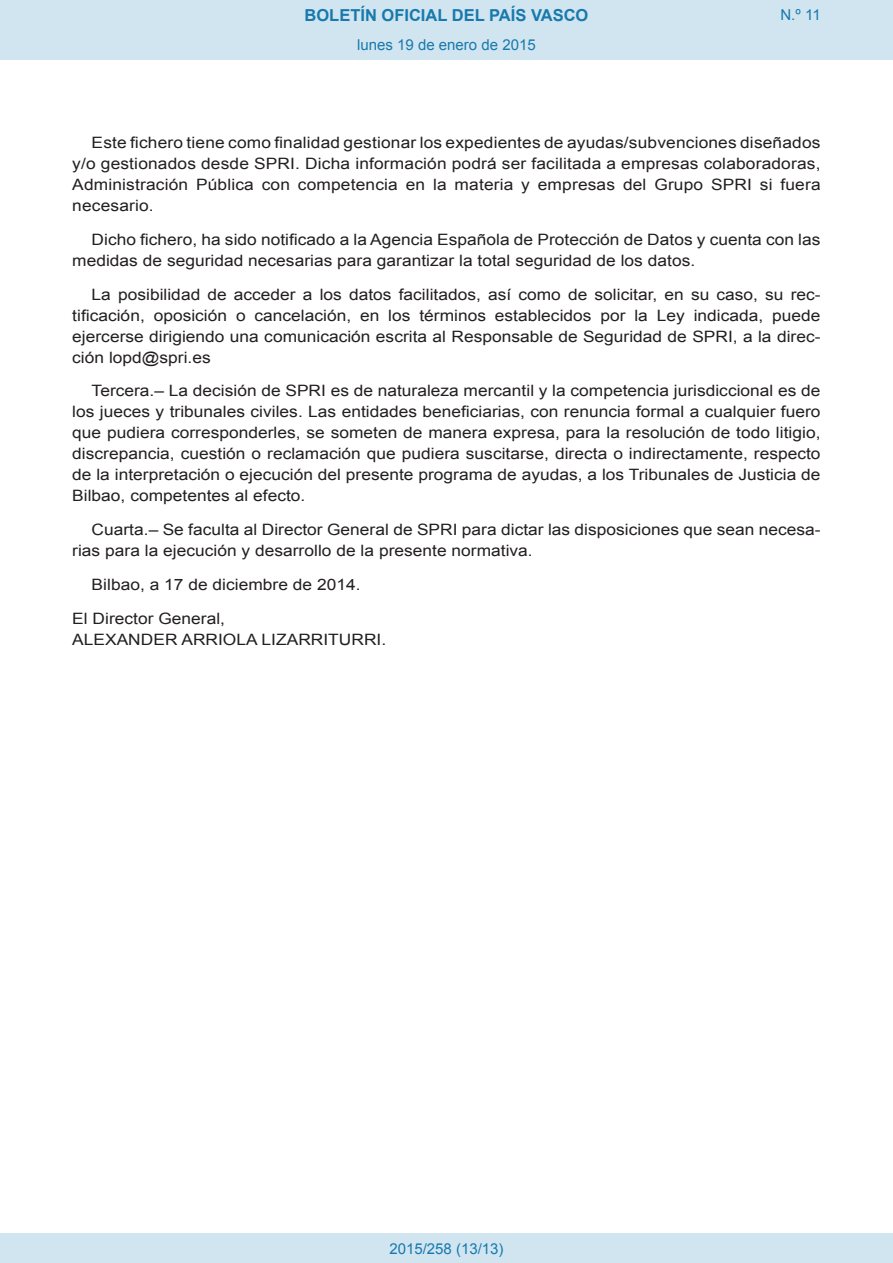
<style>
.page{position:relative;width:893px;height:1263px;background:#fff}
.page>*{position:absolute;margin:0;border:0;box-sizing:border-box;transform-origin:0 0}
.t1{font:700 16.5px "Arial";color:#1879ad}
.BOPVDetalle{font:15.6px/21px "Arial";color:#231f20;text-align:justify;scale:1.11 1}
.BOPVFirmaNombre{font:15.6px "Arial";color:#231f20;scale:1.11 1}
.BOPVFirmaLugFec{font:15.6px "Arial";color:#231f20;scale:1.11 1}
.BOPVFirmaPuesto{font:15.6px "Arial";color:#231f20;scale:1.11 1}
.Paginacion_Centro{font:15px "Arial";color:#1879ad}
</style>
<div class="page">
<div style="left:0;top:0;width:893px;height:60px;background:#d0e5f0"></div>
<div style="left:0;top:1233px;width:893px;height:30px;background:#d0e5f0"></div>
<p class="t1" style="left:305px;top:4px;width:285px">BOLETÍN OFICIAL DEL PAÍS VASCO</p>
<p class="Paginacion_Centro" style="left:357px;top:35px;width:180px">lunes 19 de enero de 2015</p>
<p class="Paginacion_Centro" style="left:780px;top:5px;width:42px">N.º 11</p>
<p class="BOPVDetalle" style="left:72px;top:132px;width:676px;text-indent:19px">Este fichero tiene como finalidad gestionar los expedientes de ayudas/subvenciones diseñados y/o gestionados desde SPRI. Dicha información podrá ser facilitada a empresas colaboradoras, Administración Pública con competencia en la materia y empresas del Grupo SPRI si fuera necesario.</p>
<p class="BOPVDetalle" style="left:72px;top:229px;width:676px;text-indent:19px">Dicho fichero, ha sido notificado a la Agencia Española de Protección de Datos y cuenta con las medidas de seguridad necesarias para garantizar la total seguridad de los datos.</p>
<p class="BOPVDetalle" style="left:72px;top:284px;width:676px;text-indent:19px">La posibilidad de acceder a los datos facilitados, así como de solicitar, en su caso, su rec&shy;tificación, oposición o cancelación, en los términos establecidos por la Ley indicada, puede ejercerse dirigiendo una comunicación escrita al Responsable de Seguridad de SPRI, a la direc&shy;ción lopd@spri.es</p>
<p class="BOPVDetalle" style="left:72px;top:381px;width:676px;text-indent:19px">Tercera.– La decisión de SPRI es de naturaleza mercantil y la competencia jurisdiccional es de los jueces y tribunales civiles. Las entidades beneficiarias, con renuncia formal a cualquier fuero que pudiera corresponderles, se someten de manera expresa, para la resolución de todo litigio, discrepancia, cuestión o reclamación que pudiera suscitarse, directa o indirectamente, respecto de la interpretación o ejecución del presente programa de ayudas, a los Tribunales de Justicia de Bilbao, competentes al efecto.</p>
<p class="BOPVDetalle" style="left:72px;top:519px;width:676px;text-indent:19px">Cuarta.– Se faculta al Director General de SPRI para dictar las disposiciones que sean necesa&shy;rias para la ejecución y desarrollo de la presente normativa.</p>
<p class="BOPVFirmaLugFec" style="left:92px;top:574px;width:244px">Bilbao, a 17 de diciembre de 2014.</p>
<p class="BOPVFirmaPuesto" style="left:72px;top:608px;width:139px">El Director General,</p>
<p class="BOPVFirmaNombre" style="left:72px;top:629px;width:284px">ALEXANDER ARRIOLA LIZARRITURRI.</p>
<p class="Paginacion_Centro" style="left:389px;top:1238px;width:116px">2015/258 (13/13)</p>
</div>
